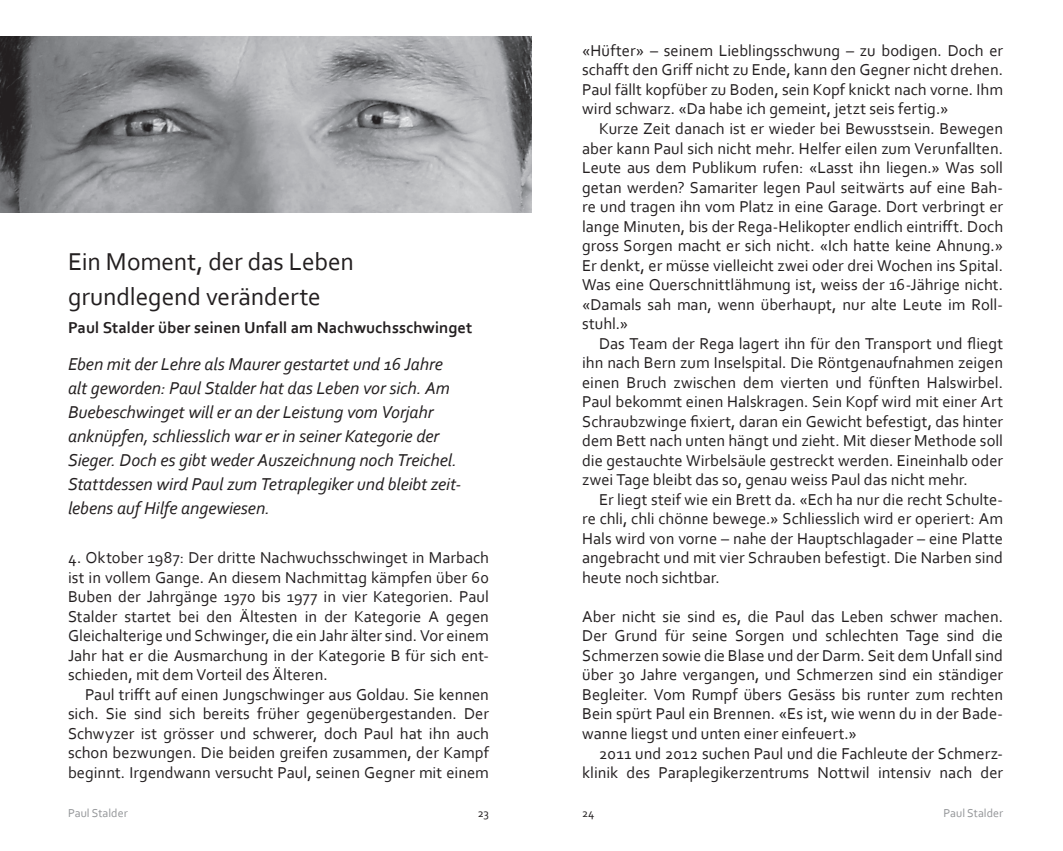
<style>
.page{position:relative;width:1063px;height:851px;background:#fff}
.page>*{position:absolute;margin:0;border:0;box-sizing:border-box;transform-origin:0 0}
.t1{font:25.5px/34.5px "Corbel";letter-spacing:-.005em;color:#231f20}
.t2{font:italic 18px/24px "Corbel";letter-spacing:-.005em;color:#231f20}
.t3{font:16.5px/19.5px "Corbel";color:#231f20;text-align:justify}
.t4{font:700 16.5px "Corbel";letter-spacing:.005em;color:#231f20}
.t5{font:12px "Corbel";color:#939598}
.t6{font:12px "Corbel";color:#231f20}
</style>
<div class="page">
<img style="left:0;top:36px;width:531px;height:176px">
<h1 class="t1" style="left:68px;top:244px;width:288px">Ein Moment, der das Leben grundlegend veränderte</h1>
<p class="t4" style="left:68px;top:317px;width:406px">Paul Stalder über seinen Unfall am Nachwuchsschwinget</p>
<p class="t2" style="left:68px;top:351px;width:395px">Eben mit der Lehre als Maurer gestartet und 16 Jahre alt geworden: Paul Stalder hat das Leben vor sich. Am Buebeschwinget will er an der Leistung vom Vorjahr anknüpfen, schliesslich war er in seiner Kategorie der Sieger. Doch es gibt weder Auszeichnung noch Treichel.<br>Stattdessen wird Paul zum Tetraplegiker und bleibt zeit&shy;lebens auf Hilfe angewiesen.</p>
<p class="t3" style="left:68px;top:547px;width:422px">4. Oktober 1987: Der dritte Nachwuchsschwinget in Marbach ist in vollem Gange. An diesem Nachmittag kämpfen über 60<br>Buben der Jahrgänge 1970 bis 1977 in vier Kategorien. Paul Stalder startet bei den Ältesten in der Kategorie A gegen Gleichalterige und Schwinger, die ein Jahr älter sind. Vor einem Jahr hat er die Ausmarchung in der Kategorie B für sich ent&shy;schieden, mit dem Vorteil des Älteren.</p>
<p class="t3" style="left:68px;top:684px;width:422px;text-indent:17px">Paul trifft auf einen Jungschwinger aus Goldau. Sie kennen sich. Sie sind sich bereits früher gegenübergestanden. Der Schwyzer ist grösser und schwerer, doch Paul hat ihn auch schon bezwungen. Die beiden greifen zusammen, der Kampf beginnt. Irgendwann versucht Paul, seinen Gegner mit einem</p>
<p class="t5" style="left:68px;top:805px;width:61px">Paul Stalder</p>
<p class="t6" style="left:478px;top:805px;width:13px">23</p>
<p class="t3" style="left:582px;top:40px;width:422px">«Hüfter» – seinem Lieblingsschwung – zu bodigen. Doch er schafft den Griff nicht zu Ende, kann den Gegner nicht drehen.<br>Paul fällt kopfüber zu Boden, sein Kopf knickt nach vorne. Ihm wird schwarz. «Da habe ich gemeint, jetzt seis fertig.»</p>
<p class="t3" style="left:582px;top:118px;width:422px;text-indent:17px">Kurze Zeit danach ist er wieder bei Bewusstsein. Bewegen aber kann Paul sich nicht mehr. Helfer eilen zum Verunfallten.<br>Leute aus dem Publikum rufen: «Lasst ihn liegen.» Was soll getan werden? Samariter legen Paul seitwärts auf eine Bah&shy;re und tragen ihn vom Platz in eine Garage. Dort verbringt er lange Minuten, bis der Rega-Helikopter endlich eintrifft. Doch gross Sorgen macht er sich nicht. «Ich hatte keine Ahnung.» Er denkt, er müsse vielleicht zwei oder drei Wochen ins Spital.<br>Was eine Querschnittlähmung ist, weiss der 16-Jährige nicht. «Damals sah man, wenn überhaupt, nur alte Leute im Roll&shy;stuhl.»</p>
<p class="t3" style="left:582px;top:333px;width:422px;text-indent:17px">Das Team der Rega lagert ihn für den Transport und fliegt ihn nach Bern zum Inselspital. Die Röntgenaufnahmen zeigen einen Bruch zwischen dem vierten und fünften Halswirbel.<br>Paul bekommt einen Halskragen. Sein Kopf wird mit einer Art Schraubzwinge fixiert, daran ein Gewicht befestigt, das hinter dem Bett nach unten hängt und zieht. Mit dieser Methode soll die gestauchte Wirbelsäule gestreckt werden. Eineinhalb oder zwei Tage bleibt das so, genau weiss Paul das nicht mehr.</p>
<p class="t3" style="left:582px;top:489px;width:422px;text-indent:17px">Er liegt steif wie ein Brett da. «Ech ha nur die recht Schulte&shy;re chli, chli chönne bewege.» Schliesslich wird er operiert: Am Hals wird von vorne – nahe der Hauptschlagader – eine Platte angebracht und mit vier Schrauben befestigt. Die Narben sind heute noch sichtbar.</p>
<p class="t3" style="left:582px;top:606px;width:422px">Aber nicht sie sind es, die Paul das Leben schwer machen.<br>Der Grund für seine Sorgen und schlechten Tage sind die Schmerzen sowie die Blase und der Darm. Seit dem Unfall sind über 30 Jahre vergangen, und Schmerzen sind ein ständiger Begleiter. Vom Rumpf übers Gesäss bis runter zum rechten Bein spürt Paul ein Brennen. «Es ist, wie wenn du in der Bade&shy;wanne liegst und unten einer einfeuert.»</p>
<p class="t3" style="left:582px;top:742px;width:422px;text-align:right">2011 und 2012 suchen Paul und die Fachleute der Schmerz&shy;klinik des Paraplegikerzentrums Nottwil intensiv nach der</p>
<p class="t6" style="left:582px;top:805px;width:14px">24</p>
<p class="t5" style="left:943px;top:805px;width:61px">Paul Stalder</p>
</div>
